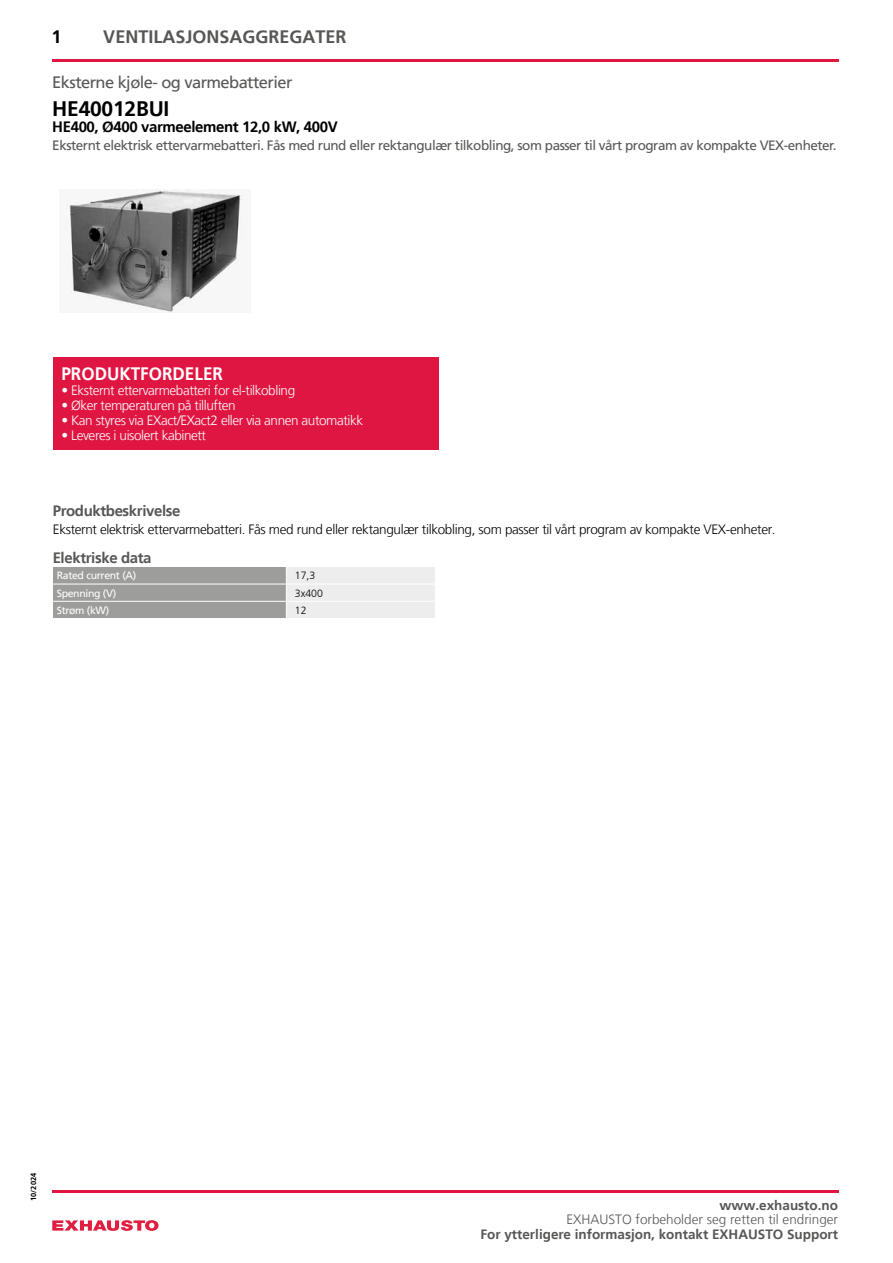
<style>
.page{position:relative;width:893px;height:1263px;background:#fff}
.page>*{position:absolute;margin:0;border:0;box-sizing:border-box;transform-origin:0 0}
.t1{font:700 21px "Frutiger LT";letter-spacing:-.01em;color:#000}
.t2{font:700 18px "Frutiger LT";color:#575756}
.t3{font:700 18px "Frutiger LT";color:#fff;scale:.95 1}
.t4{font:700 18px "Frutiger LT";color:#000}
.t5{font:16.5px "Frutiger LT";letter-spacing:-.035em;color:#575756}
.t6{font:700 15px "Frutiger LT";letter-spacing:-.025em;color:#000}
.t7{font:700 15px "Frutiger LT";letter-spacing:-.025em;color:#575756}
.t8{font:300 13.5px "Frutiger LT";letter-spacing:-.03em;color:#fff}
.t9{font:13.5px "Frutiger LT";letter-spacing:-.035em;color:#575756}
.t10{font:300 13.5px "Frutiger LT";letter-spacing:-.025em;color:#000}
.t11{font:700 13.5px "Frutiger LT";color:#575756}
.t12{font:300 13.5px "Frutiger LT";color:#575756}
.t13{font:10.5px "Frutiger LT";letter-spacing:-.03em;color:#fff}
.t14{font:300 10.5px "Frutiger LT";color:#000}
.t15{font:700 7.5px "Frutiger LT";color:#000}
</style>
<div class="page">
<img style="left:65px;top:190px;width:179px;height:122px">
<div style="left:53px;top:358px;width:386px;height:92px;background:#df1641"></div>
<svg style="left:52px;top:1220px;width:107px;height:11px"></svg>
<hr style="left:52px;top:60px;width:787px;height:2px;background:#df1641">
<hr style="left:52px;top:1190px;width:787px;height:2px;background:#df1641">
<svg style="left:52px;top:567px;width:383px;height:51px;background:#bfbfbe"></svg>
<h2 class="t4" style="left:52px;top:27px;width:12px">1</h2>
<h2 class="t2" style="left:103px;top:27px;width:245px">VENTILASJONSAGGREGATER</h2>
<p class="t5" style="left:52px;top:73px;width:242px">Eksterne kjøle- og varmebatterier</p>
<h1 class="t1" style="left:52px;top:96px;width:119px">HE40012BUI</h1>
<p class="t6" style="left:52px;top:118px;width:287px">HE400, Ø400 varmeelement 12,0 kW, 400V</p>
<p class="t9" style="left:52px;top:138px;width:786px">Eksternt elektrisk ettervarmebatteri. Fås med rund eller rektangulær tilkobling, som passer til vårt program av kompakte VEX-enheter.</p>
<h2 class="t3" style="left:61px;top:363px;width:172px">PRODUKTFORDELER</h2>
<p class="t8" style="left:61px;top:382px;width:235px">• Eksternt ettervarmebatteri for el-tilkobling</p>
<p class="t8" style="left:61px;top:397px;width:176px">• Øker temperaturen på tilluften</p>
<p class="t8" style="left:61px;top:412px;width:303px">• Kan styres via EXact/EXact2 eller via annen automatikk</p>
<p class="t8" style="left:61px;top:427px;width:146px">• Leveres i uisolert kabinett</p>
<p class="t7" style="left:53px;top:502px;width:129px">Produktbeskrivelse</p>
<p class="t10" style="left:53px;top:522px;width:724px">Eksternt elektrisk ettervarmebatteri. Fås med rund eller rektangulær tilkobling, som passer til vårt program av kompakte VEX-enheter.</p>
<p class="t7" style="left:53px;top:549px;width:100px">Elektriske data</p>
<p class="t13" style="left:57px;top:569px;width:81px">Rated current (A)</p>
<p class="t14" style="left:295px;top:570px;width:22px">17,3</p>
<p class="t13" style="left:57px;top:587px;width:61px">Spenning (V)</p>
<p class="t14" style="left:295px;top:587px;width:30px">3x400</p>
<p class="t13" style="left:57px;top:604px;width:54px">Strøm (kW)</p>
<p class="t14" style="left:295px;top:604px;width:13px">12</p>
<p class="t15" style="left:29px;top:1201px;width:29px;rotate:-90deg">10/2024</p>
<p class="t11" style="left:719px;top:1198px;width:120px">www.exhausto.no</p>
<p class="t12" style="left:566px;top:1212px;width:273px">EXHAUSTO forbeholder seg retten til endringer</p>
<p class="t11" style="left:480px;top:1226px;width:359px">For ytterligere informasjon, kontakt EXHAUSTO Support</p>
</div>
